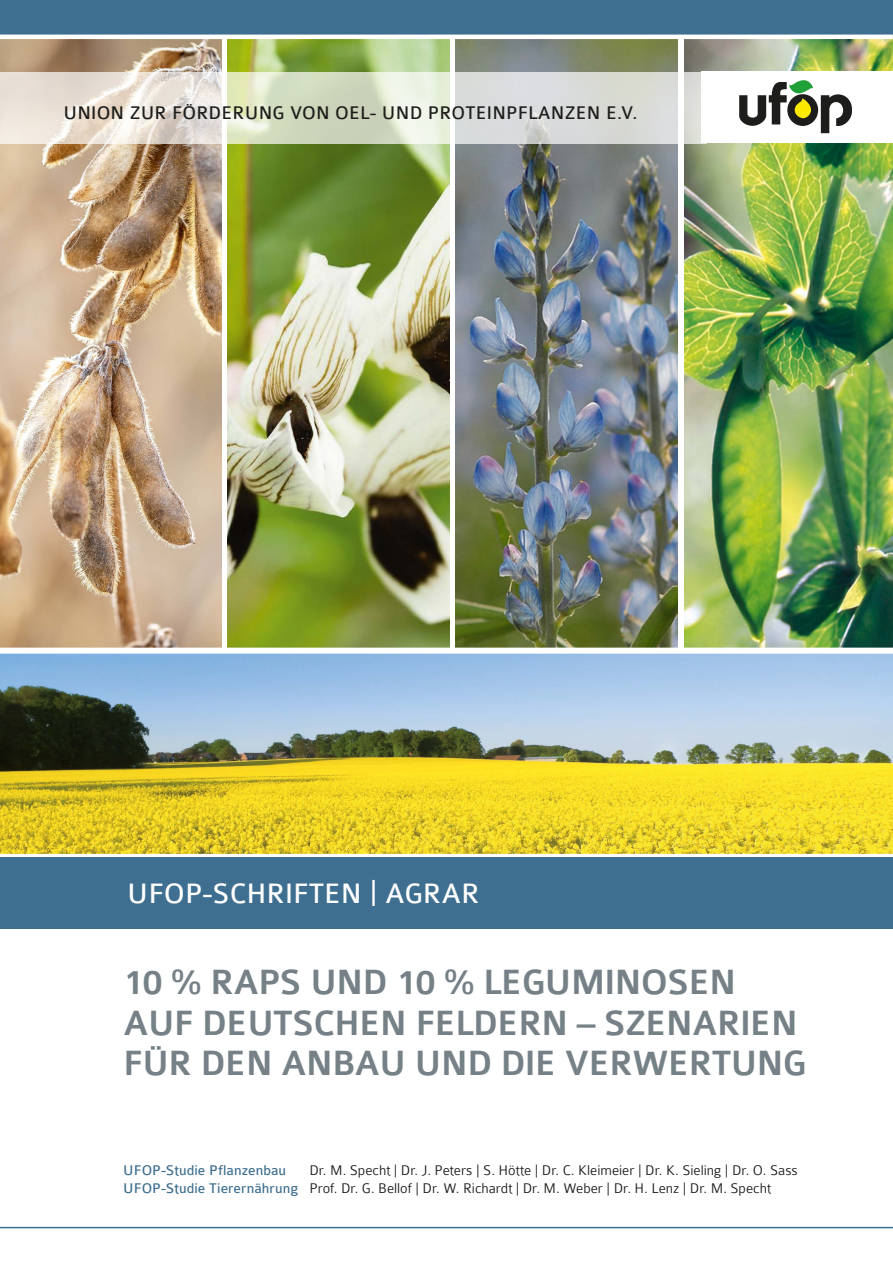
<style>
.page{position:relative;width:893px;height:1263px;background:#fff}
.page>*{position:absolute;margin:0;border:0;box-sizing:border-box;transform-origin:0 0}
.t1{font:500 37.5px/40.5px "Colaborate";letter-spacing:-.025em;color:#768187}
.t2{font:30px "Colaborate";color:#fff}
.t3{font:19.5px "Colaborate";letter-spacing:.01em;color:#1d1d1b}
.t4{font:300 15px/18px "Colaborate";color:#1d1d1b}
.t5{font:15px "Colaborate";letter-spacing:.005em;color:#3e6f90}
.s1{font-weight:400;color:#3e6f90}
</style>
<div class="page">
<hr style="left:0;top:1227px;width:893px;height:1px;background:#3e6f90">
<img style="left:684px;top:39px;width:209px;height:609px">
<img style="left:456px;top:39px;width:221px;height:609px">
<img style="left:228px;top:39px;width:221px;height:609px">
<img style="left:0;top:39px;width:221px;height:609px">
<img style="left:0;top:653px;width:893px;height:201px">
<div style="left:0;top:0;width:893px;height:35px;background:#3e6f90"></div>
<svg style="left:0;top:72px;width:701px;height:71px;background:#dfe0d4"></svg>
<div style="left:701px;top:72px;width:192px;height:71px;background:#fff"></div>
<div style="left:787px;top:94px;width:31px;height:32px;background:#1d1d1b;border-radius:50%"></div>
<svg style="left:821px;top:94px;width:31px;height:39px"></svg>
<svg style="left:739px;top:80px;width:74px;height:46px"></svg>
<div style="left:0;top:857px;width:893px;height:72px;background:#3e6f90"></div>
<h3 class="t3" style="left:63px;top:103px;width:576px">UNION ZUR FÖRDERUNG VON OEL- UND PROTEINPFLANZEN E.V.</h3>
<h2 class="t2" style="left:127px;top:878px;width:354px">UFOP-SCHRIFTEN | AGRAR</h2>
<h1 class="t1" style="left:123px;top:963px;width:685px">10 % RAPS UND 10 % LEGUMINOSEN<br>AUF DEUTSCHEN FELDERN – SZENARIEN<br>FÜR DEN ANBAU UND DIE VERWERTUNG</h1>
<p class="t4" style="left:123px;top:1162px;width:676px;text-indent:186px">Dr. M. Specht | Dr. J. Peters | S. Hötte | Dr. C. Kleimeier | Dr. K. Sieling | Dr. O. Sass<br><span class="s1">UFOP-Studie Tierernährung</span> Prof. Dr. G. Bellof | Dr. W. Richardt | Dr. M. Weber | Dr. H. Lenz | Dr. M. Specht</p>
<p class="t5" style="left:123px;top:1163px;width:164px">UFOP-Studie Pflanzenbau</p>
</div>
